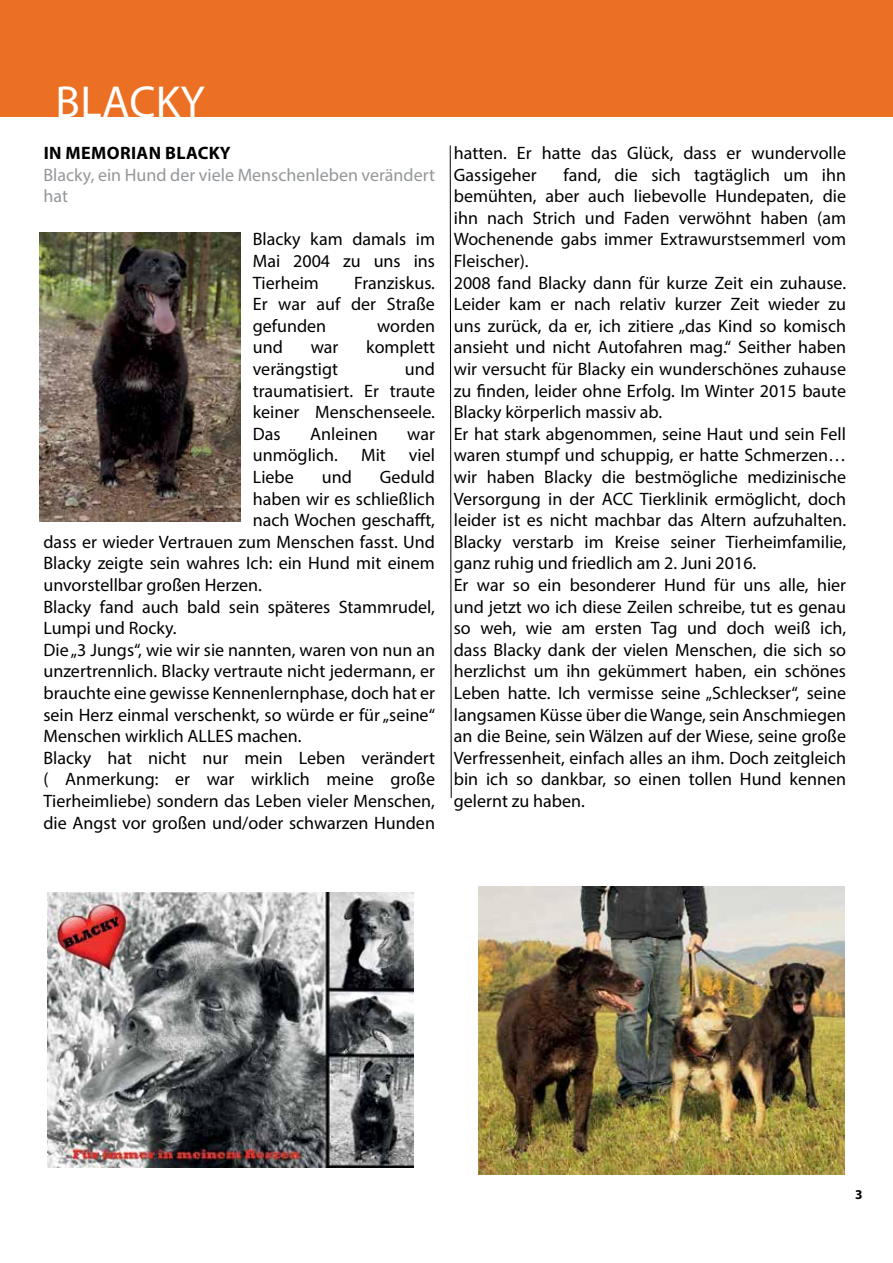
<style>
.page{position:relative;width:893px;height:1263px;background:#fff}
.page>*{position:absolute;margin:0;border:0;box-sizing:border-box;transform-origin:0 0}
.t1{font:45px "Myriad Pro";letter-spacing:.01em;color:#fff}
.t2{font:18px/21.6px "Myriad Pro";color:#000;text-align:justify}
.t3{font:18px/21.6px "Myriad Pro";color:#94979a}
.t4{font:700 18px "Myriad Pro";letter-spacing:.02em;color:#000}
.t5{font:700 13.5px "Myriad Pro";color:#000}
</style>
<div class="page">
<div style="left:0;top:0;width:893px;height:117px;background:#ec7023"></div>
<svg style="left:450px;top:145px;width:2px;height:653px"></svg>
<img style="left:40px;top:233px;width:200px;height:288px">
<img style="left:47px;top:893px;width:366px;height:275px">
<img style="left:478px;top:886px;width:367px;height:288px">
<h1 class="t1" style="left:56px;top:74px;width:151px">BLACKY</h1>
<p class="t4" style="left:44px;top:141px;width:189px">IN MEMORIAN BLACKY</p>
<p class="t3" style="left:43px;top:163px;width:393px">Blacky, ein Hund der viele Menschenleben verändert hat</p>
<p class="t2" style="left:253px;top:228px;width:184px">Blacky kam damals im Mai 2004 zu uns ins Tierheim</p>
<p class="t2" style="left:253px;top:271px;width:184px;text-indent:101px">Franziskus.<br>Er war auf der Straße gefunden</p>
<p class="t2" style="left:377px;top:315px;width:59px">worden</p>
<p class="t2" style="left:253px;top:336px;width:32px">und</p>
<p class="t2" style="left:311px;top:336px;width:29px">war</p>
<p class="t2" style="left:366px;top:336px;width:70px">komplett</p>
<p class="t2" style="left:253px;top:358px;width:87px">verängstigt</p>
<p class="t2" style="left:253px;top:358px;width:184px;text-indent:152px">und traumatisiert. Er traute keiner Menschenseele.<br>Das</p>
<p class="t2" style="left:310px;top:423px;width:69px">Anleinen</p>
<p class="t2" style="left:407px;top:423px;width:29px">war</p>
<p class="t2" style="left:253px;top:444px;width:87px">unmöglich.</p>
<p class="t2" style="left:361px;top:444px;width:26px">Mit</p>
<p class="t2" style="left:409px;top:444px;width:28px">viel</p>
<p class="t2" style="left:253px;top:466px;width:42px">Liebe</p>
<p class="t2" style="left:322px;top:466px;width:32px">und</p>
<p class="t2" style="left:380px;top:466px;width:57px">Geduld</p>
<p class="t2" style="left:253px;top:487px;width:184px">haben wir es schließlich</p>
<p class="t2" style="left:253px;top:509px;width:184px">nach Wochen geschafft,</p>
<p class="t2" style="left:43px;top:531px;width:393px">dass er wieder Vertrauen zum Menschen fasst. Und</p>
<p class="t2" style="left:43px;top:552px;width:393px">Blacky zeigte sein wahres Ich: ein Hund mit einem</p>
<p class="t2" style="left:43px;top:574px;width:220px">unvorstellbar großen Herzen.</p>
<p class="t2" style="left:43px;top:595px;width:393px">Blacky fand auch bald sein späteres Stammrudel,</p>
<p class="t2" style="left:43px;top:617px;width:135px">Lumpi und Rocky.</p>
<p class="t2" style="left:43px;top:639px;width:393px">Die „3 Jungs“, wie wir sie nannten, waren von nun an</p>
<p class="t2" style="left:43px;top:660px;width:393px">unzertrennlich. Blacky vertraute nicht jedermann, er</p>
<p class="t2" style="left:43px;top:682px;width:393px">brauchte eine gewisse Kennenlernphase, doch hat er</p>
<p class="t2" style="left:43px;top:703px;width:393px">sein Herz einmal verschenkt, so würde er für „seine“</p>
<p class="t2" style="left:43px;top:725px;width:260px">Menschen wirklich ALLES machen.</p>
<p class="t2" style="left:43px;top:747px;width:393px">Blacky hat nicht nur mein Leben verändert</p>
<p class="t2" style="left:43px;top:768px;width:393px">( Anmerkung: er war wirklich meine große</p>
<p class="t2" style="left:43px;top:790px;width:393px">Tierheimliebe) sondern das Leben vieler Menschen,</p>
<p class="t2" style="left:43px;top:811px;width:393px">die Angst vor großen und/oder schwarzen Hunden</p>
<p class="t2" style="left:454px;top:142px;width:394px">hatten. Er hatte das Glück, dass er wundervolle<br>Gassigeher</p>
<p class="t2" style="left:454px;top:163px;width:394px;text-align:left;text-indent:110px">fand, die sich tagtäglich um ihn bemühten, aber auch liebevolle Hundepaten, die ihn nach Strich und Faden verwöhnt haben (am Wochenende gabs immer Extrawurstsemmerl vom Fleischer).<br>2008 fand Blacky dann für kurze Zeit ein zuhause.<br>Leider kam er nach relativ kurzer Zeit wieder zu uns zurück, da er, ich zitiere „das Kind so komisch ansieht und nicht Autofahren mag.“ Seither haben wir versucht für Blacky ein wunderschönes zuhause zu finden, leider ohne Erfolg. Im Winter 2015 baute Blacky körperlich massiv ab.<br>Er hat stark abgenommen, seine Haut und sein Fell waren stumpf und schuppig, er hatte Schmerzen… wir haben Blacky die bestmögliche medizinische Versorgung in der ACC Tierklinik ermöglicht, doch leider ist es nicht machbar das Altern aufzuhalten.<br>Blacky verstarb im Kreise seiner Tierheimfamilie, ganz ruhig und friedlich am 2. Juni 2016.<br>Er war so ein besonderer Hund für uns alle, hier und jetzt wo ich diese Zeilen schreibe, tut es genau so weh, wie am ersten Tag und doch weiß ich, dass Blacky dank der vielen Menschen, die sich so herzlichst um ihn gekümmert haben, ein schönes Leben hatte. Ich vermisse seine „Schleckser“, seine langsamen Küsse über die Wange, sein Anschmiegen an die Beine, sein Wälzen auf der Wiese, seine große Verfressenheit, einfach alles an ihm. Doch zeitgleich bin ich so dankbar, so einen tollen Hund kennen gelernt zu haben.</p>
<p class="t5" style="left:855px;top:1185px;width:9px">3</p>
</div>
